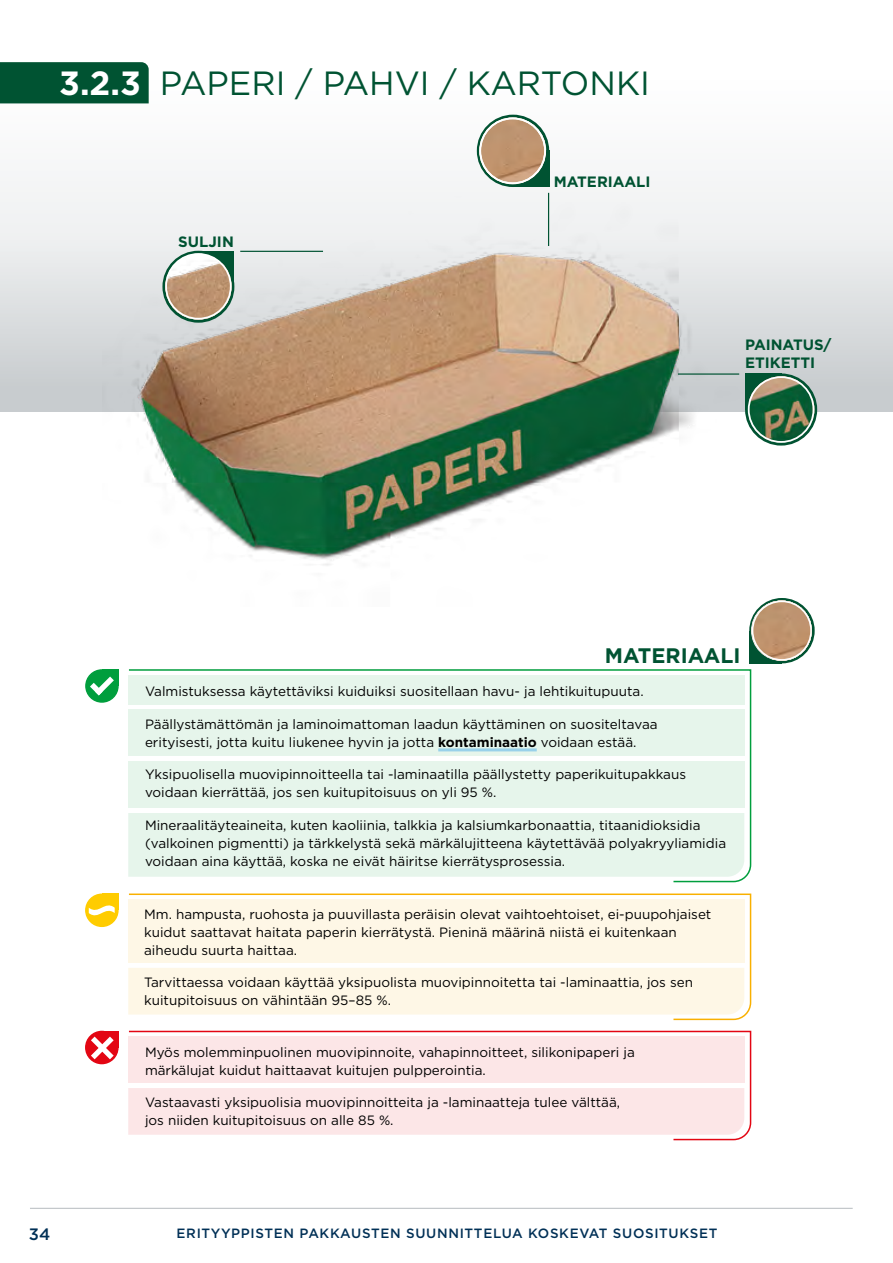
<style>
.page{position:relative;width:893px;height:1263px;background:#fff}
.page>*{position:absolute;margin:0;border:0;box-sizing:border-box;transform-origin:0 0}
.t1{font:33.6px "Gotham";color:#005332}
.t2{font:700 21px "Gotham";color:#005332}
.t3{font:500 16.5px "Gotham";color:#003056}
.t4{font:700 15px/18px "Gotham";color:#005332}
.t5{font:13.5px/18px "Gotham";color:#000}
.t6{font:500 13.5px "Gotham";letter-spacing:.05em;color:#003056}
.s1{font-weight:700;color:#fff}
.s2{font-weight:700}
</style>
<div class="page">
<div style="left:0;top:27px;width:893px;height:385px;background:linear-gradient(to bottom,#fff,#cbcfd1)"></div>
<img style="left:103px;top:196px;width:655px;height:370px">
<hr style="left:240px;top:251px;width:83px;height:1px;background:#005332">
<div style="left:198px;top:251px;width:36px;height:36px;background:#005332"></div>
<svg style="left:164px;top:252px;width:69px;height:69px"></svg>
<div style="left:162px;top:251px;width:72px;height:72px;border:3px solid #005332;border-radius:50%"></div>
<img style="left:165px;top:253px;width:67px;height:67px;border-radius:33px">
<div style="left:165px;top:253px;width:67px;height:67px;border:2px solid #fff;border-radius:50%"></div>
<hr style="left:548px;top:193px;width:1px;height:53px;background:#005332">
<div style="left:513px;top:151px;width:36px;height:36px;background:#005332"></div>
<div style="left:477px;top:115px;width:72px;height:72px;border:3px solid #005332;border-radius:50%"></div>
<img style="left:479px;top:118px;width:67px;height:66px;border-radius:33px">
<div style="left:479px;top:117px;width:67px;height:67px;border:2px solid #fff;border-radius:50%"></div>
<hr style="left:30px;top:1208px;width:823px;height:1px;background:#bec3c6">
<div style="left:102px;top:669px;width:17px;height:17px;background:#009e3d"></div>
<div style="left:86px;top:670px;width:32px;height:32px;background:#009e3d;border-radius:50%"></div>
<div style="left:85px;top:669px;width:34px;height:34px;border:1px solid #009e3d;border-radius:50%"></div>
<svg style="left:90px;top:676px;width:24px;height:19px"></svg>
<div style="left:749px;top:631px;width:33px;height:32px;background:#005332"></div>
<div style="left:749px;top:598px;width:66px;height:65px;border:3px solid #005332;border-radius:50%"></div>
<svg style="left:752px;top:600px;width:60px;height:61px"></svg>
<div style="left:752px;top:600px;width:60px;height:61px;border:2px solid #fff;border-radius:50%"></div>
<div style="left:0;top:62px;width:149px;height:41px;background:#005332"></div>
<div style="left:102px;top:893px;width:17px;height:17px;background:#fc0"></div>
<div style="left:86px;top:894px;width:32px;height:32px;background:#fc0;border-radius:50%"></div>
<div style="left:85px;top:893px;width:34px;height:34px;border:1px solid #fc0;border-radius:50%"></div>
<svg style="left:89px;top:900px;width:26px;height:21px"></svg>
<div style="left:102px;top:1031px;width:17px;height:16px;background:#e30613"></div>
<div style="left:86px;top:1031px;width:32px;height:32px;background:#e30613;border-radius:50%"></div>
<div style="left:85px;top:1031px;width:34px;height:33px;border:1px solid #e30613;border-radius:50%"></div>
<svg style="left:91px;top:1036px;width:23px;height:23px"></svg>
<hr style="left:678px;top:373px;width:61px;height:2px;background:#005332">
<div style="left:745px;top:373px;width:36px;height:36px;background:#005332"></div>
<div style="left:745px;top:373px;width:72px;height:73px;border:3px solid #005332;border-radius:50%"></div>
<img style="left:748px;top:376px;width:66px;height:67px;border-radius:33px">
<div style="left:748px;top:376px;width:66px;height:67px;border:2px solid #fff;border-radius:50%"></div>
<svg style="left:128px;top:669px;width:624px;height:214px;background:#e6f5eb"></svg>
<svg style="left:128px;top:893px;width:624px;height:128px;background:#fef6e5"></svg>
<svg style="left:128px;top:1030px;width:624px;height:111px;background:#fbe5e6"></svg>
<h1 class="t1" style="left:59px;top:61px;width:592px"><span class="s1">3.2.3</span> PAPERI / PAHVI / KARTONKI</h1>
<p class="t4" style="left:178px;top:233px;width:57px">SULJIN</p>
<p class="t4" style="left:554px;top:172px;width:98px">MATERIAALI</p>
<p class="t4" style="left:745px;top:336px;width:88px">PAINATUS/<br>ETIKETTI</p>
<p class="t3" style="left:29px;top:1223px;width:23px">34</p>
<h2 class="t2" style="left:605px;top:642px;width:137px">MATERIAALI</h2>
<p class="t5" style="left:145px;top:682px;width:500px">Valmistuksessa käytettäviksi kuiduiksi suositellaan havu- ja lehtikuitupuuta.</p>
<p class="t5" style="left:145px;top:715px;width:514px">Päällystämättömän ja laminoimattoman laadun käyttäminen on suositeltavaa erityisesti, jotta kuitu liukenee hyvin ja jotta <span class="s2">kontaminaatio</span> voidaan estää.</p>
<p class="t5" style="left:145px;top:765px;width:543px">Yksipuolisella muovipinnoitteella tai -laminaatilla päällystetty paperikuitupakkaus voidaan kierrättää, jos sen kuitupitoisuus on yli 95 %.</p>
<p class="t5" style="left:145px;top:816px;width:583px">Mineraalitäyteaineita, kuten kaoliinia, talkkia ja kalsiumkarbonaattia, titaanidioksidia (valkoinen pigmentti) ja tärkkelystä sekä märkälujitteena käytettävää polyakryyliamidia voidaan aina käyttää, koska ne eivät häiritse kierrätysprosessia.</p>
<p class="t5" style="left:144px;top:905px;width:569px">Mm. hampusta, ruohosta ja puuvillasta peräisin olevat vaihtoehtoiset, ei-puupohjaiset kuidut saattavat haitata paperin kierrätystä. Pieninä määrinä niistä ei kuitenkaan aiheudu suurta haittaa.</p>
<p class="t5" style="left:144px;top:973px;width:550px">Tarvittaessa voidaan käyttää yksipuolista muovipinnoitetta tai -laminaattia, jos sen kuitupitoisuus on vähintään 95–85 %.</p>
<p class="t5" style="left:145px;top:1042px;width:491px">Myös molemminpuolinen muovipinnoite, vahapinnoitteet, silikonipaperi ja märkälujat kuidut haittaavat kuitujen pulpperointia.</p>
<p class="t5" style="left:145px;top:1093px;width:477px">Vastaavasti yksipuolisia muovipinnoitteita ja -laminaatteja tulee välttää, jos niiden kuitupitoisuus on alle 85 %.</p>
<p class="t6" style="left:177px;top:1224px;width:542px">ERITYYPPISTEN PAKKAUSTEN SUUNNITTELUA KOSKEVAT SUOSITUKSET</p>
</div>
